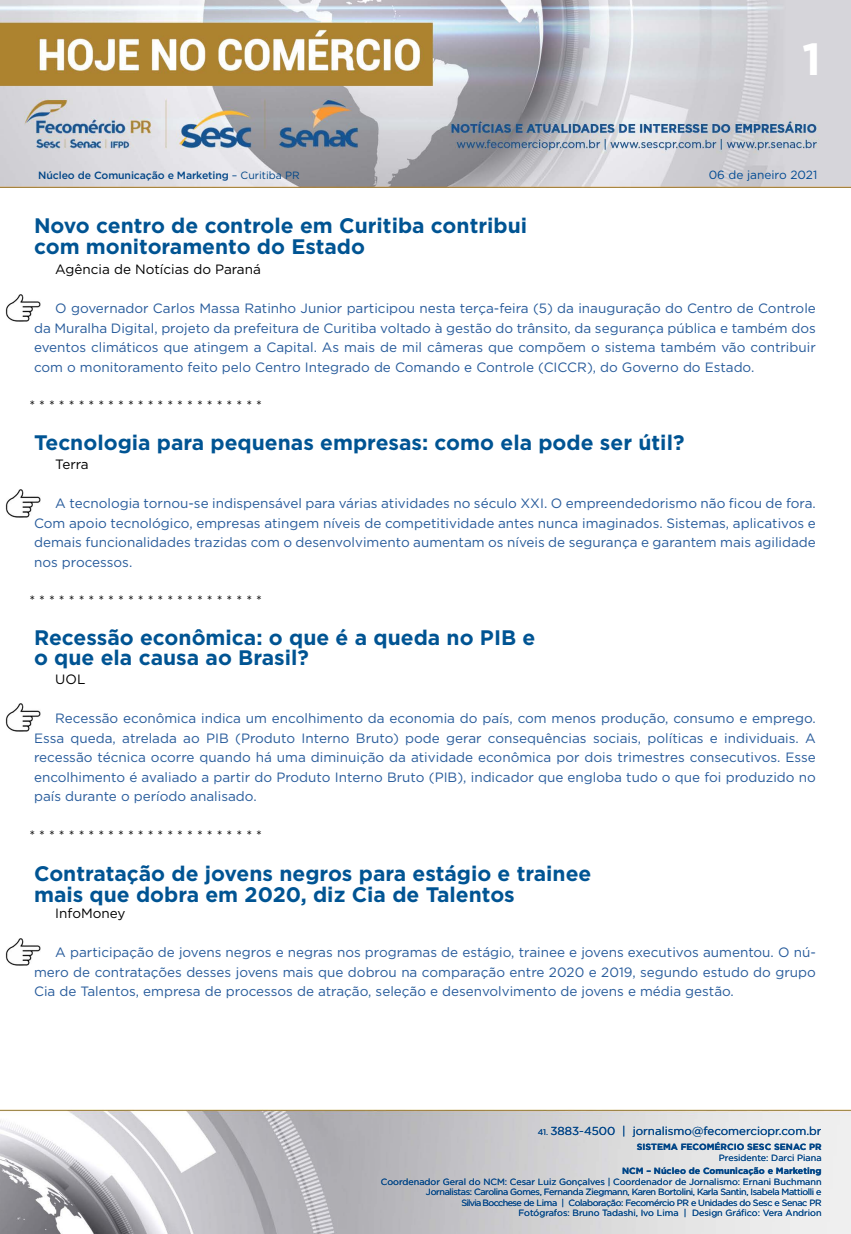
<style>
.page{position:relative;width:851px;height:1234px;background:#fff}
.page>*{position:absolute;margin:0;border:0;box-sizing:border-box;transform-origin:0 0}
.t1{font:700 45px "Gotham";color:#fff}
.t2{font:700 21px/21px "Gotham";color:#005493}
.t3{font:13.5px/19.5px "Gotham";color:#275b9b;text-align:justify}
.t4{font:13.5px "Gotham";color:#000}
.t5{font:11.85px "Gotham";color:#004a93}
.t6{font:11.55px "Gotham";color:#004587}
.t7{font:500 10.5px "Gotham";letter-spacing:-.01em;color:#004587}
.t8{font:9px/10.5px "Gotham";letter-spacing:-.03em;color:#004587;text-align:right}
.t9{font:700 9px "Gotham";color:#004587}
.t10{font:9px "Gotham";color:#004587}
.s1{font-weight:400}
.s2{font-size:8.25px}
</style>
<div class="page">
<img style="left:0;top:0;width:850px;height:188px">
<img style="left:0;top:1109px;width:850px;height:124px">
<img style="left:5px;top:294px;width:35px;height:28px">
<img style="left:5px;top:489px;width:35px;height:28px">
<img style="left:5px;top:703px;width:35px;height:28px">
<img style="left:5px;top:938px;width:35px;height:27px">
<h1 class="t1" style="left:802px;top:29px;width:20px">1</h1>
<p class="t7" style="left:38px;top:168px;width:263px">Núcleo de Comunicação e Marketing <span class="s1">– Curitiba PR</span></p>
<p class="t5" style="left:708px;top:167px;width:110px">06 de janeiro 2021</p>
<h2 class="t2" style="left:34px;top:214px;width:494px">Novo centro de controle em Curitiba contribui com monitoramento do Estado</h2>
<p class="t4" style="left:55px;top:261px;width:207px">Agência de Notícias do Paraná</p>
<p class="t3" style="left:34px;top:298px;width:783px;text-indent:21px">O governador Carlos Massa Ratinho Junior participou nesta terça-feira (5) da inauguração do Centro de Controle da Muralha Digital, projeto da prefeitura de Curitiba voltado à gestão do trânsito, da segurança pública e também dos eventos climáticos que atingem a Capital. As mais de mil câmeras que compõem o sistema também vão contribuir com o monitoramento feito pelo Centro Integrado de Comando e Controle (CICCR), do Governo do Estado.</p>
<p class="t4" style="left:29px;top:396px;width:234px">* * * * * * * * * * * * * * * * * * * * * * * *</p>
<h2 class="t2" style="left:34px;top:431px;width:651px">Tecnologia para pequenas empresas: como ela pode ser útil?</h2>
<p class="t4" style="left:55px;top:456px;width:35px">Terra</p>
<p class="t3" style="left:34px;top:493px;width:783px;text-indent:21px">A tecnologia tornou-se indispensável para várias atividades no século XXI. O empreendedorismo não ficou de fora.<br>Com apoio tecnológico, empresas atingem níveis de competitividade antes nunca imaginados. Sistemas, aplicativos e demais funcionalidades trazidas com o desenvolvimento aumentam os níveis de segurança e garantem mais agilidade nos processos.</p>
<p class="t4" style="left:29px;top:591px;width:234px">* * * * * * * * * * * * * * * * * * * * * * * *</p>
<h2 class="t2" style="left:34px;top:627px;width:503px;line-height:19.5px">Recessão econômica: o que é a queda no PIB e o que ela causa ao Brasil?</h2>
<p class="t4" style="left:55px;top:670px;width:32px">UOL</p>
<p class="t3" style="left:34px;top:708px;width:783px;text-indent:21px">Recessão econômica indica um encolhimento da economia do país, com menos produção, consumo e emprego.<br>Essa queda, atrelada ao PIB (Produto Interno Bruto) pode gerar consequências sociais, políticas e individuais. A recessão técnica ocorre quando há uma diminuição da atividade econômica por dois trimestres consecutivos. Esse encolhimento é avaliado a partir do Produto Interno Bruto (PIB), indicador que engloba tudo o que foi produzido no país durante o período analisado.</p>
<p class="t4" style="left:29px;top:826px;width:234px">* * * * * * * * * * * * * * * * * * * * * * * *</p>
<h2 class="t2" style="left:34px;top:862px;width:559px">Contratação de jovens negros para estágio e trainee mais que dobra em 2020, diz Cia de Talentos</h2>
<p class="t4" style="left:55px;top:904px;width:72px">InfoMoney</p>
<p class="t3" style="left:34px;top:942px;width:783px;text-indent:21px">A participação de jovens negros e negras nos programas de estágio, trainee e jovens executivos aumentou. O nú&shy;mero de contratações desses jovens mais que dobrou na comparação entre 2020 e 2019, segundo estudo do grupo Cia de Talentos, empresa de processos de atração, seleção e desenvolvimento de jovens e média gestão.</p>
<p class="t6" style="left:537px;top:1123px;width:285px"><span class="s2">41.</span> 3883-4500 | jornalismo@fecomerciopr.com.br</p>
<p class="t9" style="left:636px;top:1140px;width:186px">SISTEMA FECOMÉRCIO SESC SENAC PR</p>
<p class="t10" style="left:718px;top:1151px;width:104px">Presidente: Darci Piana</p>
<p class="t9" style="left:622px;top:1164px;width:201px">NCM – Núcleo de Comunicação e Marketing</p>
<p class="t8" style="left:381px;top:1175px;width:442px">Coordenador Geral do NCM: Cesar Luiz Gonçalves | Coordenador de Jornalismo: Ernani Buchmann Jornalistas: Carolina Gomes, Fernanda Ziegmann, Karen Bortolini, Karla Santin, Isabela Mattiolli e<br>Silvia Bocchese de Lima | Colaboração: Fecomércio PR e Unidades do Sesc e Senac PR<br>Fotógrafos: Bruno Tadashi, Ivo Lima | Design Gráfico: Vera Andrion</p>
</div>
